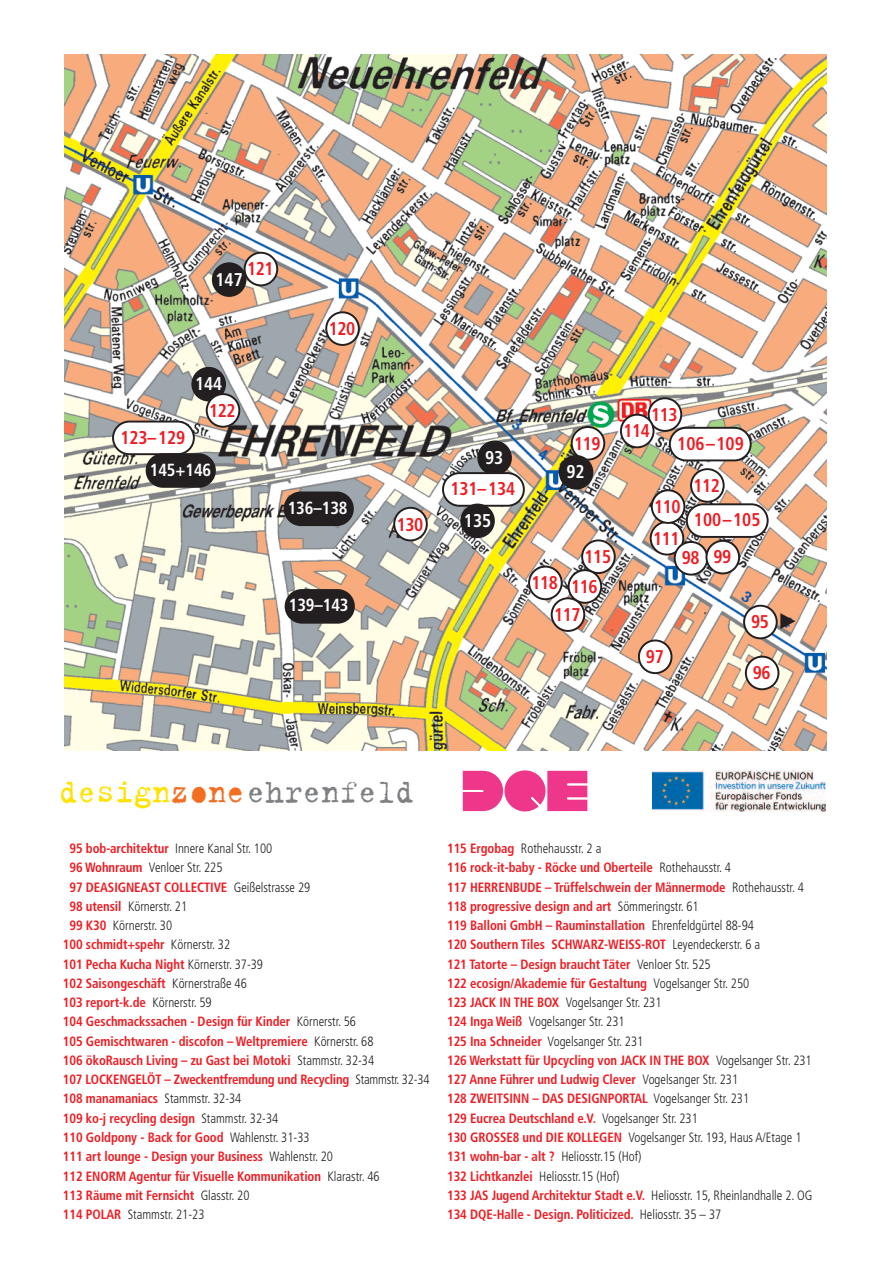
<style>
.page{position:relative;width:893px;height:1263px;background:#fff}
.page>*{position:absolute;margin:0;border:0;box-sizing:border-box;transform-origin:0 0}
.t1{font:35.85px "Trixie";letter-spacing:-.005em;color:#7e8083;scale:.95 1}
.t2{font:700 condensed 18.45px/29.7px "Frutiger";letter-spacing:-.025em;color:#ee1d23;scale:.95 1}
.t3{font:700 condensed 18.45px "Frutiger";letter-spacing:-.005em;color:#fff;scale:.95 1}
.t4{font:700 condensed 17.55px "Frutiger";letter-spacing:-.005em;color:#fff;scale:.95 1}
.t5{font:700 condensed 13.5px/19.2px "Frutiger";letter-spacing:-.005em;color:#ee1d23;scale:.95 1}
.t6{font:300 condensed 13.5px "Frutiger";color:#231f20;scale:.95 1}
.s1{color:#ffe201}
.s2{font-family:"Trixie Extra";color:#f36e21}
.s3{font-weight:700;color:#ee1d23}
.s4{font-weight:300;color:#231f20}
</style>
<div class="page">
<svg style="left:463px;top:770px;width:124px;height:41px;background:#f0599e"></svg>
<img style="left:652px;top:770px;width:174px;height:42px">
<img style="left:65px;top:54px;width:762px;height:696px">
<svg style="left:112px;top:421px;width:83px;height:34px"></svg>
<div style="left:477px;top:441px;width:35px;height:34px;background:#231f20;border-radius:50%"></div>
<div style="left:285px;top:589px;width:70px;height:35px;background:#231f20;border-radius:17px"></div>
<div style="left:191px;top:367px;width:35px;height:34px;background:#231f20;border-radius:50%"></div>
<svg style="left:244px;top:252px;width:34px;height:34px"></svg>
<div style="left:146px;top:453px;width:70px;height:35px;background:#231f20;border-radius:17px"></div>
<svg style="left:206px;top:393px;width:34px;height:35px"></svg>
<svg style="left:325px;top:311px;width:35px;height:35px"></svg>
<svg style="left:442px;top:472px;width:83px;height:35px"></svg>
<svg style="left:393px;top:507px;width:35px;height:34px"></svg>
<div style="left:460px;top:504px;width:35px;height:34px;background:#231f20;border-radius:50%"></div>
<div style="left:284px;top:491px;width:70px;height:35px;background:#231f20;border-radius:17px"></div>
<svg style="left:528px;top:539px;width:88px;height:93px"></svg>
<svg style="left:638px;top:639px;width:34px;height:35px"></svg>
<svg style="left:745px;top:656px;width:34px;height:34px"></svg>
<svg style="left:620px;top:397px;width:132px;height:64px"></svg>
<svg style="left:571px;top:426px;width:34px;height:35px"></svg>
<div style="left:559px;top:455px;width:34px;height:35px;background:#231f20;border-radius:50%"></div>
<div style="left:212px;top:262px;width:34px;height:35px;background:#231f20;border-radius:50%"></div>
<svg style="left:650px;top:468px;width:119px;height:108px"></svg>
<svg style="left:743px;top:605px;width:53px;height:34px"></svg>
<h2 class="t2" style="left:247px;top:256px;width:29px">121</h2>
<h2 class="t3" style="left:216px;top:272px;width:30px">147</h2>
<h2 class="t3" style="left:195px;top:376px;width:30px">144</h2>
<h2 class="t2" style="left:121px;top:424px;width:70px">123–129</h2>
<h2 class="t2" style="left:209px;top:397px;width:29px">122</h2>
<p class="t4" style="left:150px;top:462px;width:66px">145+146</p>
<h2 class="t2" style="left:329px;top:315px;width:29px">120</h2>
<p class="t4" style="left:288px;top:501px;width:64px">136–138</p>
<p class="t4" style="left:289px;top:598px;width:64px">139–143</p>
<h2 class="t3" style="left:485px;top:450px;width:21px">93</h2>
<h2 class="t2" style="left:450px;top:475px;width:70px">131–134</h2>
<h2 class="t2" style="left:397px;top:511px;width:29px">130</h2>
<h2 class="t3" style="left:464px;top:513px;width:30px">135</h2>
<h2 class="t2" style="left:574px;top:430px;width:29px">119</h2>
<h2 class="t3" style="left:567px;top:464px;width:21px">92</h2>
<h2 class="t2" style="left:571px;top:543px;width:44px;text-indent:14px">115<br>116</h2>
<h2 class="t2" style="left:554px;top:601px;width:29px">117</h2>
<h2 class="t2" style="left:532px;top:569px;width:29px">118</h2>
<h2 class="t2" style="left:651px;top:401px;width:29px">113</h2>
<h2 class="t2" style="left:623px;top:418px;width:29px">114</h2>
<h2 class="t2" style="left:677px;top:430px;width:72px">106–109</h2>
<h2 class="t2" style="left:693px;top:472px;width:29px">112</h2>
<h2 class="t2" style="left:654px;top:493px;width:29px">110</h2>
<h2 class="t2" style="left:653px;top:525px;width:29px">111</h2>
<h2 class="t2" style="left:694px;top:507px;width:72px">100–105</h2>
<h2 class="t2" style="left:682px;top:544px;width:54px">98 99</h2>
<h2 class="t2" style="left:646px;top:643px;width:20px">97</h2>
<h2 class="t2" style="left:751px;top:608px;width:20px">95</h2>
<h2 class="t2" style="left:753px;top:659px;width:20px">96</h2>
<h1 class="t1" style="left:59px;top:768px;width:375px"><span class="s1">design</span><span class="s2">zone</span>ehrenfeld</h1>
<p class="t6" style="left:69px;top:843px;width:215px"><span class="s3">95 bob-architektur</span> Innere Kanal Str. 100</p>
<p class="t6" style="left:69px;top:862px;width:163px"><span class="s3">96 Wohnraum</span> Venloer Str. 225</p>
<p class="t5" style="left:69px;top:878px;width:255px">97 DEASIGNEAST COLLECTIVE <span class="s4">Geißelstrasse 29</span></p>
<p class="t6" style="left:69px;top:901px;width:126px"><span class="s3">98 utensil</span> Körnerstr. 21</p>
<p class="t6" style="left:69px;top:920px;width:110px"><span class="s3">99 K30</span> Körnerstr. 30</p>
<p class="t5" style="left:63px;top:936px;width:178px">100 schmidt+spehr <span class="s4">Körnerstr. 32</span></p>
<p class="t5" style="left:63px;top:955px;width:212px">101 Pecha Kucha Night <span class="s4">Körnerstr. 37-39</span></p>
<p class="t5" style="left:63px;top:975px;width:195px">102 Saisongeschäft <span class="s4">Körnerstraße 46</span></p>
<p class="t5" style="left:63px;top:994px;width:158px">103 report-k.de <span class="s4">Körnerstr. 59</span></p>
<p class="t5" style="left:63px;top:1013px;width:310px">104 Geschmackssachen - Design für Kinder <span class="s4">Körnerstr. 56</span></p>
<p class="t5" style="left:63px;top:1032px;width:328px">105 Gemischtwaren - discofon – Weltpremiere <span class="s4">Körnerstr. 68</span></p>
<p class="t5" style="left:63px;top:1052px;width:329px">106 ökoRausch Living – zu Gast bei Motoki <span class="s4">Stammstr. 32-34</span></p>
<p class="t5" style="left:63px;top:1071px;width:387px">107 LOCKENGELÖT – Zweckentfremdung und Recycling <span class="s4">Stammstr. 32-34</span></p>
<p class="t5" style="left:63px;top:1090px;width:189px">108 manamaniacs <span class="s4">Stammstr. 32-34</span></p>
<p class="t5" style="left:63px;top:1109px;width:228px">109 ko-j recycling design <span class="s4">Stammstr. 32-34</span></p>
<p class="t5" style="left:63px;top:1129px;width:261px">110 Goldpony - Back for Good <span class="s4">Wahlenstr. 31-33</span></p>
<p class="t5" style="left:63px;top:1148px;width:286px">111 art lounge - Design your Business <span class="s4">Wahlenstr. 20</span></p>
<p class="t5" style="left:63px;top:1167px;width:335px">112 ENORM Agentur für Visuelle Kommunikation <span class="s4">Klarastr. 46</span></p>
<p class="t5" style="left:63px;top:1186px;width:198px">113 Räume mit Fernsicht <span class="s4">Glasstr. 20</span></p>
<p class="t6" style="left:63px;top:1209px;width:151px"><span class="s3">114 POLAR</span> Stammstr. 21-23</p>
<p class="t5" style="left:447px;top:840px;width:386px">115 Ergobag <span class="s4">Rothehausstr. 2 a<br></span>116 rock-it-baby - Röcke und Oberteile <span class="s4">Rothehausstr. 4<br></span>117 HERRENBUDE – Trüffelschwein der Männermode <span class="s4">Rothehausstr. 4<br></span>118 progressive design and art <span class="s4">Sömmeringstr. 61<br></span>119 Balloni GmbH – Rauminstallation <span class="s4">Ehrenfeldgürtel 88-94<br></span>120 Southern Tiles SCHWARZ-WEISS-ROT <span class="s4">Leyendeckerstr. 6 a<br></span>121 Tatorte – Design braucht Täter <span class="s4">Venloer Str. 525<br></span>122 ecosign/Akademie für Gestaltung <span class="s4">Vogelsanger Str. 250<br></span>123 JACK IN THE BOX <span class="s4">Vogelsanger Str. 231<br></span>124 Inga Weiß <span class="s4">Vogelsanger Str. 231<br></span>125 Ina Schneider <span class="s4">Vogelsanger Str. 231<br></span>126 Werkstatt für Upcycling von JACK IN THE BOX <span class="s4">Vogelsanger Str. 231<br></span>127 Anne Führer und Ludwig Clever <span class="s4">Vogelsanger Str. 231<br></span>128 ZWEITSINN – DAS DESIGNPORTAL <span class="s4">Vogelsanger Str. 231<br></span>129 Eucrea Deutschland e.V. <span class="s4">Vogelsanger Str. 231<br></span>130 GROSSE8 und DIE KOLLEGEN <span class="s4">Vogelsanger Str. 193, Haus A/Etage 1<br></span>131 wohn-bar - alt ? <span class="s4">Heliosstr.15 (Hof)<br></span>132 Lichtkanzlei <span class="s4">Heliosstr.15 (Hof)<br></span>133 JAS Jugend Architektur Stadt e.V. <span class="s4">Heliosstr. 15, Rheinlandhalle 2. OG </span>134 DQE-Halle - Design. Politicized. <span class="s4">Heliosstr. 35 – 37</span></p>
</div>
